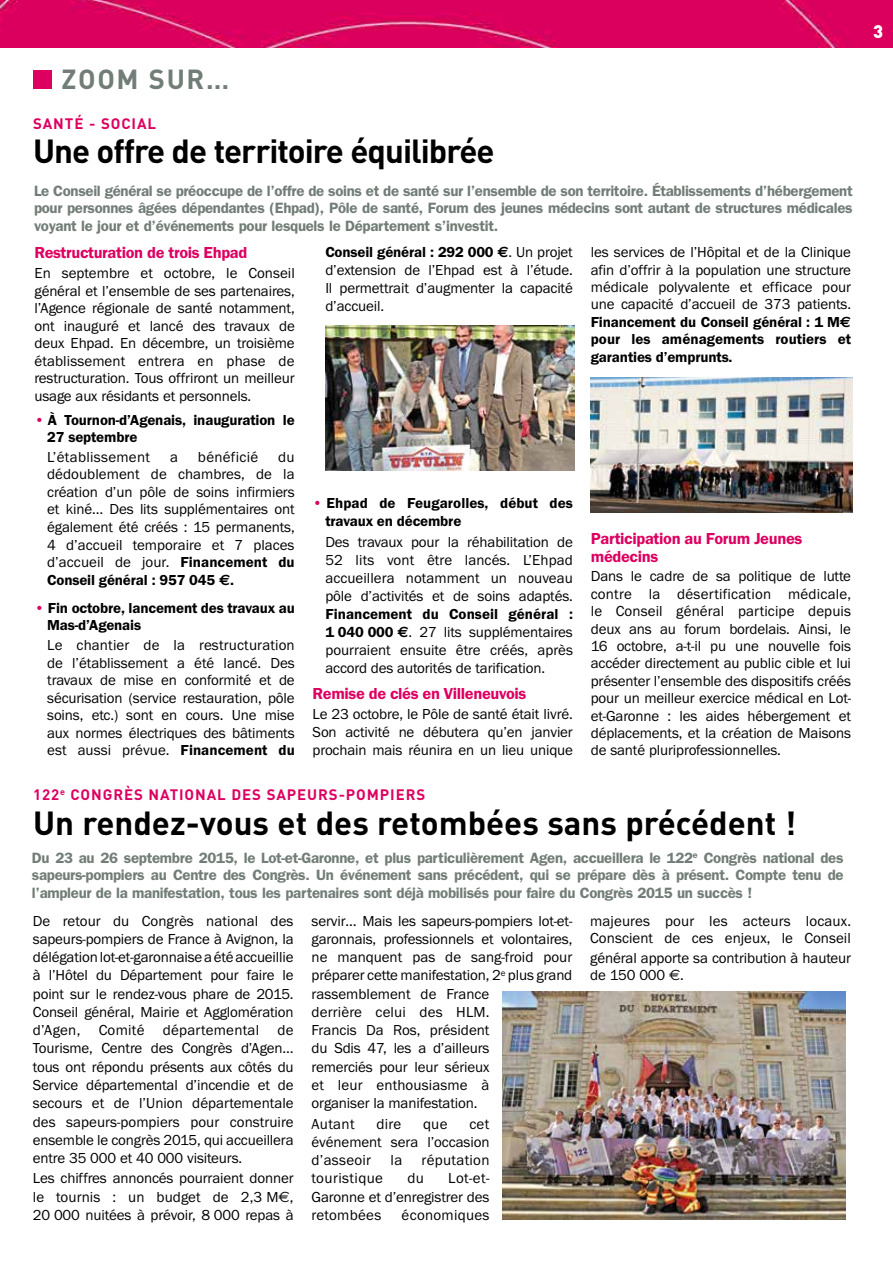
<style>
.page{position:relative;width:893px;height:1263px;background:#fff}
.page>*{position:absolute;margin:0;border:0;box-sizing:border-box;transform-origin:0 0}
.t1{font:700 33px "DIN";color:#000}
.t2{font:700 33px "DIN";letter-spacing:-.03em;color:#000}
.t3{font:700 27.3px "DIN";color:#717d76}
.t4{font:900 18px "DIN";color:#fff}
.t5{font:600 16.5px/18.1px "Franklin Got ITC";letter-spacing:-.02em;color:#dd0061}
.t6{font:15px/18.3px "Franklin Got ITC";letter-spacing:-.01em;color:#000;text-align:justify}
.t7{font:600 15px/17.2px "Franklin Gothic";letter-spacing:-.02em;color:#717d76;text-align:justify}
.t8{font:600 15px/17.5px "Franklin Got ITC";letter-spacing:-.01em;color:#000}
.t9{font:700 15px "DIN";letter-spacing:.06em;color:#dd0061}
.t10{font:15px "Franklin Got ITC";letter-spacing:.02em;color:#000}
.t11{font:15px "Franklin Got ITC";letter-spacing:.025em;color:#000}
.s1{font-weight:400;color:#dd0061}
.s2{font-weight:600}
.s3{font-family:"Euro Sans";font-weight:700}
.s4{font-family:"Euro Sans"}
</style>
<div class="page">
<img style="left:0;top:0;width:893px;height:48px">
<div style="left:33px;top:71px;width:18px;height:18px;background:#dd0061"></div>
<img style="left:325px;top:325px;width:249px;height:146px">
<img style="left:502px;top:991px;width:343px;height:229px">
<img style="left:591px;top:377px;width:262px;height:136px">
<h2 class="t3" style="left:62px;top:61px;width:20px">ZOOM</h2>
<h2 class="t3" style="left:149px;top:61px;width:20px">SUR</h2>
<h2 class="t3" style="left:206px;top:61px;width:25px">…</h2>
<p class="t9" style="left:33px;top:113px;width:125px">Santé - Social</p>
<h1 class="t2" style="left:33px;top:130px;width:463px">Une offre de territoire équilibrée</h1>
<p class="t7" style="left:34px;top:182px;width:820px">Le Conseil général se préoccupe de l’offre de soins et de santé sur l’ensemble de son territoire. Établissements d’hébergement pour personnes âgées dépendantes (Ehpad), Pôle de santé, Forum des jeunes médecins sont autant de structures médicales voyant le jour et d’événements pour lesquels le Département s’investit.</p>
<p class="t5" style="left:34px;top:244px;width:215px">Restructuration de trois Ehpad</p>
<p class="t6" style="left:34px;top:264px;width:262px;line-height:17.5px">En septembre et octobre, le Conseil général et l’ensemble de ses partenaires, l’Agence régionale de santé notamment, ont inauguré et lancé des travaux de deux Ehpad. En décembre, un troisième établissement entrera en phase de restructuration. Tous offriront un meilleur usage aux résidants et personnels.</p>
<p class="t8" style="left:47px;top:411px;width:249px;text-indent:-13px"><span class="s1">•</span> À Tournon-d’Agenais, inauguration le<br>27 septembre</p>
<p class="t10" style="left:47px;top:449px;width:104px">L’établissement</p>
<p class="t6" style="left:170px;top:448px;width:9px">a</p>
<p class="t10" style="left:198px;top:449px;width:62px">bénéficié</p>
<p class="t6" style="left:47px;top:448px;width:249px;line-height:17.5px;text-indent:231px">du dédoublement de chambres, de la création d’un pôle de soins infirmiers et kiné… Des lits supplémentaires ont également été créés : 15 permanents, 4 d’accueil temporaire et 7 places d’accueil de jour. <span class="s2">Financement du Conseil général : 957 045</span> <span class="s3">€</span><span class="s2">.</span></p>
<p class="t8" style="left:47px;top:599px;width:249px;text-indent:-13px"><span class="s1">•</span> Fin octobre, lancement des travaux au<br>Mas-d’Agenais</p>
<p class="t6" style="left:47px;top:636px;width:249px;line-height:17.5px">Le chantier de la restructuration de l’établissement a été lancé. Des travaux de mise en conformité et de sécurisation (service restauration, pôle soins, etc.) sont en cours. Une mise aux normes électriques des bâtiments est aussi prévue. <span class="s2">Financement du</span></p>
<p class="t6" style="left:325px;top:243px;width:249px"><span class="s2">Conseil général : 292 000</span> <span class="s3">€</span>. Un projet d’extension de l’Ehpad est à l’étude.<br>Il permettrait d’augmenter la capacité d’accueil.</p>
<p class="t8" style="left:325px;top:494px;width:249px;line-height:18.1px;text-indent:-13px"><span class="s1">•</span> Ehpad de Feugarolles, début des travaux en décembre</p>
<p class="t6" style="left:325px;top:533px;width:249px">Des travaux pour la réhabilitation de 52 lits vont être lancés. L’Ehpad accueillera notamment un nouveau pôle d’activités et de soins adaptés.</p>
<p class="t6" style="left:325px;top:605px;width:249px"><span class="s2">Financement du Conseil général :<br>1 040 000</span> <span class="s3">€</span>. 27 lits supplémentaires pourraient ensuite être créés, après accord des autorités de tarification.</p>
<p class="t5" style="left:313px;top:684px;width:215px">Remise de clés en Villeneuvois</p>
<p class="t6" style="left:313px;top:705px;width:262px">Le 23 octobre, le Pôle de santé était livré.<br>Son activité ne débutera qu’en janvier prochain mais réunira en un lieu unique</p>
<p class="t6" style="left:591px;top:244px;width:262px;line-height:17.4px">les services de l’Hôpital et de la Clinique afin d’offrir à la population une structure médicale polyvalente et efficace pour une capacité d’accueil de 373 patients.<br><span class="s2">Financement du Conseil général : 1 M</span><span class="s3">€ </span><span class="s2">pour les aménagements routiers et garanties d’emprunts.</span></p>
<p class="t5" style="left:591px;top:529px;width:213px">Participation au Forum Jeunes médecins</p>
<p class="t6" style="left:591px;top:568px;width:262px;line-height:17.4px">Dans le cadre de sa politique de lutte contre la désertification médicale, le Conseil général participe depuis deux ans au forum bordelais. Ainsi, le 16 octobre, a-t-il pu une nouvelle fois accéder directement au public cible et lui présenter l’ensemble des dispositifs créés pour un meilleur exercice médical en Lot&shy;et-Garonne : les aides hébergement et déplacements, et la création de Maisons de santé pluriprofessionnelles.</p>
<p class="t9" style="left:33px;top:785px;width:49px">122<sup>e</sup> CONGR</p>
<p class="t9" style="left:124px;top:785px;width:66px">èS NATIONAL</p>
<p class="t9" style="left:231px;top:785px;width:11px">DES</p>
<p class="t9" style="left:267px;top:785px;width:12px">SAPEURS</p>
<p class="t9" style="left:339px;top:785px;width:18px">-POMPIERS</p>
<h1 class="t1" style="left:33px;top:801px;width:765px">Un rendez-vous et des retombées sans précédent !</h1>
<p class="t7" style="left:32px;top:849px;width:813px">Du 23 au 26 septembre 2015, le Lot-et-Garonne, et plus particulièrement Agen, accueillera le 122<sup>e</sup> Congrès national des sapeurs-pompiers au Centre des Congrès. Un événement sans précédent, qui se prépare dès à présent. Compte tenu de l’ampleur de la manifestation, tous les partenaires sont déjà mobilisés pour faire du Congrès 2015 un succès !</p>
<p class="t6" style="left:33px;top:912px;width:262px">De retour du Congrès national des sapeurs-pompiers de France à Avignon, la délégation lot-et-garonnaise a été accueillie à l’Hôtel du Département pour faire le point sur le rendez-vous phare de 2015.<br>Conseil général, Mairie et Agglomération d’Agen, Comité départemental de Tourisme, Centre des Congrès d’Agen… tous ont répondu présents aux côtés du Service départemental d’incendie et de secours et de l’Union départementale des sapeurs-pompiers pour construire ensemble le congrès 2015, qui accueillera entre 35 000 et 40 000 visiteurs.</p>
<p class="t6" style="left:33px;top:1169px;width:262px">Les chiffres annoncés pourraient donner le tournis : un budget de 2,3 M<span class="s4">€</span>, 20 000 nuitées à prévoir, 8 000 repas à</p>
<p class="t6" style="left:312px;top:912px;width:262px;text-align:left">servir… Mais les sapeurs-pompiers lot-et&shy;garonnais, professionnels et volontaires, ne manquent pas de sang-froid pour préparer cette manifestation, 2<sup>e</sup> plus grand rassemblement de France<br>derrière celui des HLM.<br>Francis Da Ros, président<br>du Sdis 47, les a d’ailleurs<br>remerciés pour leur sérieux<br>et leur enthousiasme à<br>organiser la manifestation.</p>
<p class="t6" style="left:312px;top:1115px;width:45px">Autant</p>
<p class="t6" style="left:376px;top:1115px;width:26px">dire</p>
<p class="t6" style="left:423px;top:1115px;width:26px">que</p>
<p class="t6" style="left:312px;top:1115px;width:180px;text-indent:158px">cet événement sera l’occasion d’asseoir</p>
<p class="t6" style="left:391px;top:1151px;width:13px">la</p>
<p class="t10" style="left:422px;top:1152px;width:69px">réputation</p>
<p class="t11" style="left:312px;top:1170px;width:73px">touristique</p>
<p class="t6" style="left:407px;top:1169px;width:18px">du</p>
<p class="t6" style="left:312px;top:1169px;width:179px;text-indent:137px">Lot-et-Garonne et d’enregistrer des retombées</p>
<p class="t10" style="left:402px;top:1207px;width:89px">économiques</p>
<p class="t6" style="left:590px;top:912px;width:262px;line-height:17.5px">majeures pour les acteurs locaux.<br>Conscient de ces enjeux, le Conseil</p>
<p class="t6" style="left:590px;top:949px;width:262px;line-height:17.5px">général apporte sa contribution à hauteur de 150 000 <span class="s4">€</span>.</p>
<p class="t4" style="left:873px;top:19px;width:12px">3</p>
</div>
